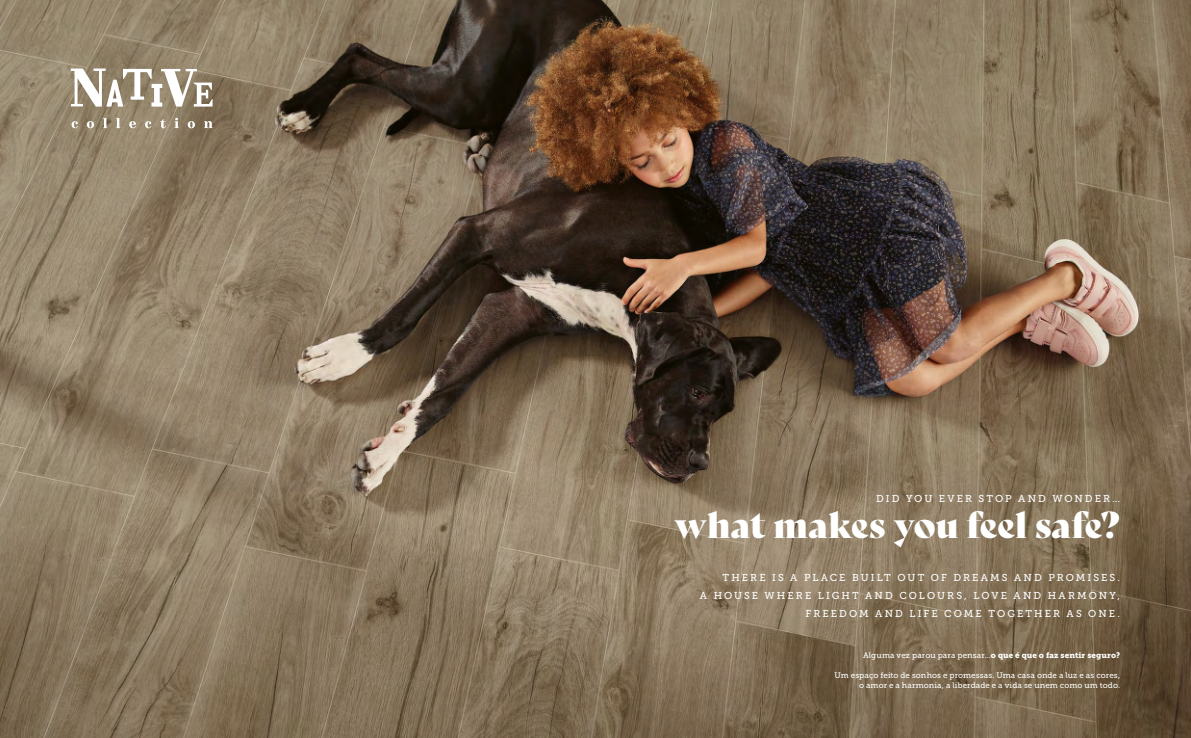
<style>
.page{position:relative;width:1191px;height:738px;background:#fff}
.page>*{position:absolute;margin:0;border:0;box-sizing:border-box;transform-origin:0 0}
.t1{font:36px "Bely Display";letter-spacing:-.01em;color:#fff}
.t2{font:10px/18px "Museo Slab 500";letter-spacing:.205em;color:#fff;text-align:right}
.t3{font:8px/10px "Museo Slab 500";letter-spacing:.01em;color:#fff;text-align:right}
.s1{font-family:"Museo Slab 900"}
</style>
<div class="page">
<img style="left:0;top:0;width:1191px;height:737px">
<svg style="left:72px;top:118px;width:141px;height:10px"></svg>
<svg style="left:71px;top:68px;width:142px;height:38px"></svg>
<p class="t2" style="left:876px;top:489px;width:245px">DID YOU EVER STOP AND WONDER…</p>
<h1 class="t1" style="left:674px;top:495px;width:447px">what makes you feel safe?</h1>
<p class="t2" style="left:700px;top:568px;width:421px">THERE IS A PLACE BUILT OUT OF DREAMS AND PROMISES.<br>A HOUSE WHERE LIGHT AND COLOURS, LOVE AND HARMONY,<br>FREEDOM AND LIFE COME TOGETHER AS ONE.</p>
<p class="t3" style="left:863px;top:650px;width:258px">Alguma vez parou para pensar…<span class="s1">o que é que o faz sentir seguro?</span></p>
<p class="t3" style="left:834px;top:670px;width:287px">Um espaço feito de sonhos e promessas. Uma casa onde a luz e as cores, o amor e a harmonia, a liberdade e a vida se unem como um todo.</p>
</div>
